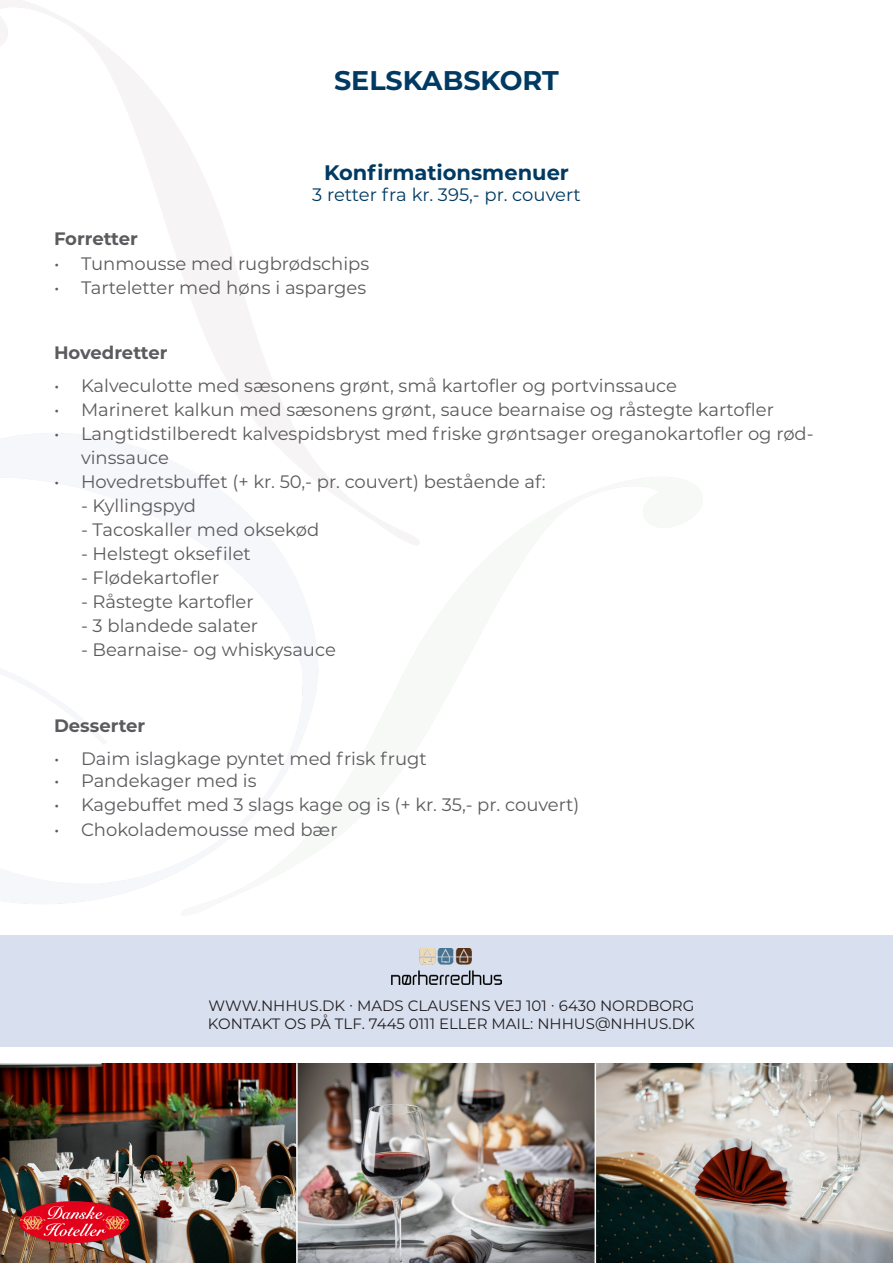
<style>
.page{position:relative;width:893px;height:1263px;background:#fff}
.page>*{position:absolute;margin:0;border:0;box-sizing:border-box;transform-origin:0 0}
.t1{font:700 27px "Montserrat";color:#003a62}
.t2{font:700 21px "Montserrat";color:#003a62}
.t3{font:18px/24px "Montserrat";color:#5c5a5e}
.t4{font:700 18px "Montserrat";color:#5c5a5e}
.t5{font:18px "Montserrat";color:#003a62}
.t6{font:15px/18px "Montserrat";color:#231f20}
</style>
<div class="page">
<img style="left:0;top:1063px;width:893px;height:200px">
<hr style="left:296px;top:1063px;width:2px;height:200px;background:#fff">
<hr style="left:595px;top:1063px;width:1px;height:200px;background:#fff">
<img style="left:19px;top:1201px;width:109px;height:41px">
<div style="left:0;top:935px;width:893px;height:111px;background:#d8e0ef"></div>
<img style="left:392px;top:948px;width:109px;height:36px">
<h1 class="t1" style="left:334px;top:61px;width:226px">SELSKABSKORT</h1>
<p class="t2" style="left:324px;top:157px;width:246px">Konfirmationsmenuer</p>
<p class="t5" style="left:312px;top:183px;width:270px">3 retter fra kr. 395,- pr. couvert</p>
<p class="t4" style="left:54px;top:225px;width:85px">Forretter</p>
<p class="t3" style="left:54px;top:251px;width:317px">• Tunmousse med rugbrødschips</p>
<p class="t3" style="left:54px;top:275px;width:314px">• Tarteletter med høns i asparges</p>
<p class="t4" style="left:54px;top:339px;width:115px">Hovedretter</p>
<p class="t3" style="left:54px;top:373px;width:624px">• Kalveculotte med sæsonens grønt, små kartofler og portvinssauce</p>
<p class="t3" style="left:54px;top:397px;width:721px">• Marineret kalkun med sæsonens grønt, sauce bearnaise og råstegte kartofler</p>
<p class="t3" style="left:81px;top:421px;width:734px;text-indent:-27px">• Langtidstilberedt kalvespidsbryst med friske grøntsager oreganokartofler og rød&shy;vinssauce</p>
<p class="t3" style="left:54px;top:469px;width:493px">• Hovedretsbuffet (+ kr. 50,- pr. couvert) bestående af:</p>
<p class="t3" style="left:81px;top:493px;width:117px">- Kyllingspyd</p>
<p class="t3" style="left:81px;top:517px;width:240px">- Tacoskaller med oksekød</p>
<p class="t3" style="left:81px;top:541px;width:171px">- Helstegt oksefilet</p>
<p class="t3" style="left:81px;top:564px;width:140px">- Flødekartofler</p>
<p class="t3" style="left:81px;top:588px;width:174px">- Råstegte kartofler</p>
<p class="t3" style="left:81px;top:612px;width:179px">- 3 blandede salater</p>
<p class="t3" style="left:81px;top:636px;width:256px">- Bearnaise- og whiskysauce</p>
<p class="t4" style="left:54px;top:713px;width:93px">Desserter</p>
<p class="t3" style="left:54px;top:746px;width:374px">• Daim islagkage pyntet med frisk frugt</p>
<p class="t3" style="left:54px;top:768px;width:204px">• Pandekager med is</p>
<p class="t3" style="left:54px;top:792px;width:527px">• Kagebuffet med 3 slags kage og is (+ kr. 35,- pr. couvert)</p>
<p class="t3" style="left:54px;top:817px;width:285px">• Chokolademousse med bær</p>
<p class="t6" style="left:208px;top:996px;width:488px">WWW.NHHUS.DK · MADS CLAUSENS VEJ 101 · 6430 NORDBORG<br>KONTAKT OS PÅ TLF. 7445 0111 ELLER MAIL: NHHUS@NHHUS.DK</p>
</div>
